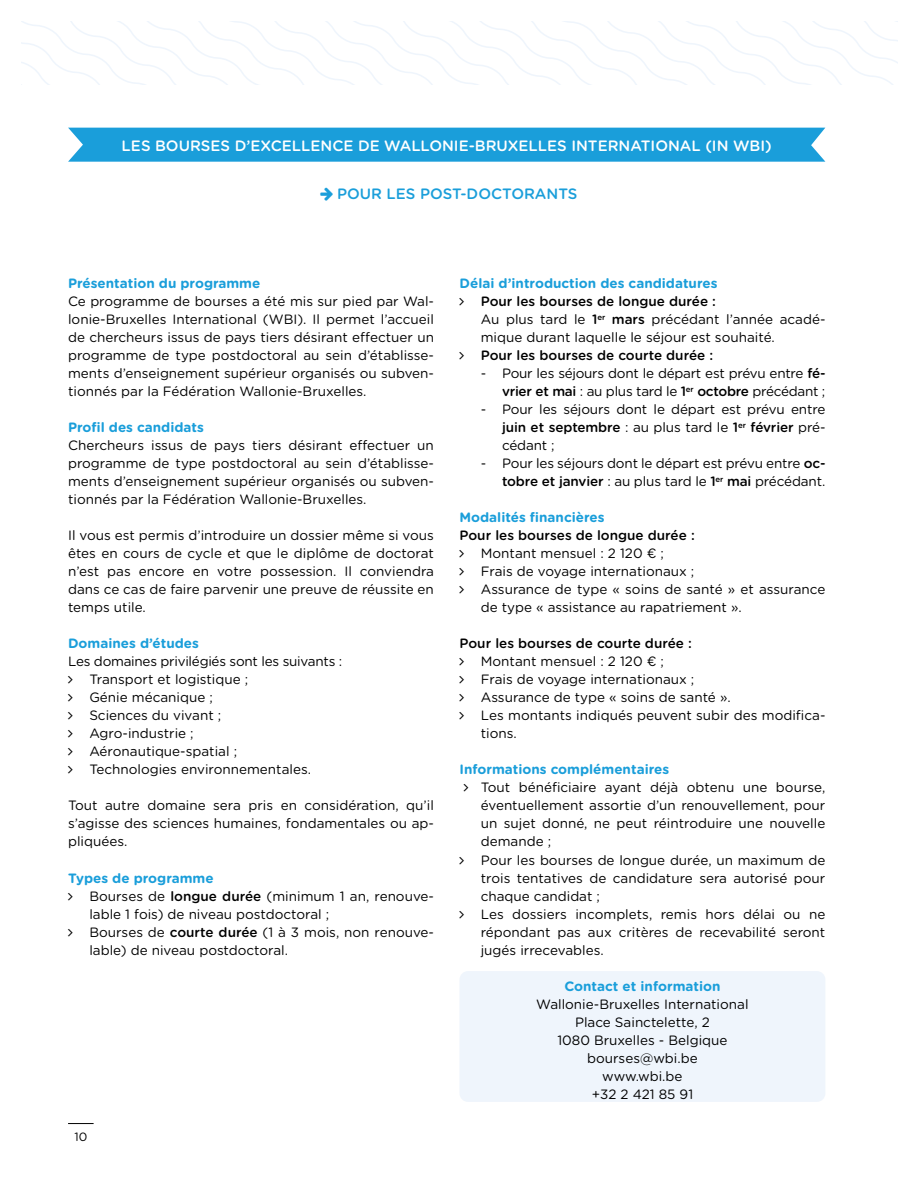
<style>
.page{position:relative;width:919px;height:1187px;background:#fff}
.page>*{position:absolute;margin:0;border:0;box-sizing:border-box;transform-origin:0 0}
.t1{font:500 15px "Gotham Rounded";color:#fff}
.t2{font:500 15px "Gotham Rounded";color:#1a9eda}
.t3{font:13.5px/18px "Gotham Rounded";color:#000;text-align:justify}
.t4{font:700 13.5px "Gotham Rounded";color:#1a9eda}
.t5{font:13.5px/18px "Gotham Rounded";letter-spacing:-.02em;color:#000;text-align:right}
.t6{font:500 13.5px "Gotham Rounded";color:#000}
.t7{font:12px "Gotham Rounded";color:#000}
.s1{font-weight:500}
</style>
<div class="page">
<div style="left:459px;top:971px;width:366px;height:130px;background:#eff5fc;border-radius:9px"></div>
<div style="left:68px;top:128px;width:757px;height:34px;background:#1a9eda"></div>
<svg style="left:21px;top:21px;width:876px;height:63px"></svg>
<svg style="left:68px;top:1123px;width:26px;height:1px"></svg>
<p class="t1" style="left:122px;top:136px;width:651px">LES BOURSES D’EXCELLENCE DE WALLONIE-BRUXELLES INTERNATIONAL (IN WBI)</p>
<p class="t2" style="left:337px;top:184px;width:242px">POUR LES POST-DOCTORANTS</p>
<p class="t4" style="left:68px;top:275px;width:194px">Présentation du programme</p>
<p class="t3" style="left:68px;top:292px;width:367px">Ce programme de bourses a été mis sur pied par Wal&shy;lonie-Bruxelles International (WBI). Il permet l’accueil de chercheurs issus de pays tiers désirant effectuer un programme de type postdoctoral au sein d’établisse&shy;ments d’enseignement supérieur organisés ou subven&shy;tionnés par la Fédération Wallonie-Bruxelles.</p>
<p class="t4" style="left:68px;top:419px;width:137px">Profil des candidats</p>
<p class="t3" style="left:68px;top:436px;width:367px">Chercheurs issus de pays tiers désirant effectuer un programme de type postdoctoral au sein d’établisse&shy;ments d’enseignement supérieur organisés ou subven&shy;tionnés par la Fédération Wallonie-Bruxelles.</p>
<p class="t3" style="left:68px;top:526px;width:367px">Il vous est permis d’introduire un dossier même si vous êtes en cours de cycle et que le diplôme de doctorat n’est pas encore en votre possession. Il conviendra dans ce cas de faire parvenir une preuve de réussite en temps utile.</p>
<p class="t4" style="left:68px;top:635px;width:132px">Domaines d’études</p>
<p class="t5" style="left:68px;top:652px;width:276px">Les domaines privilégiés sont les suivants :</p>
<p class="t3" style="left:89px;top:670px;width:160px">Transport et logistique ;</p>
<p class="t3" style="left:89px;top:688px;width:125px">Génie mécanique ;</p>
<p class="t3" style="left:89px;top:706px;width:133px">Sciences du vivant ;</p>
<p class="t3" style="left:89px;top:724px;width:106px">Agro-industrie ;</p>
<p class="t3" style="left:89px;top:742px;width:149px">Aéronautique-spatial ;</p>
<p class="t3" style="left:89px;top:760px;width:223px">Technologies environnementales.</p>
<p class="t3" style="left:68px;top:796px;width:367px">Tout autre domaine sera pris en considération, qu’il s’agisse des sciences humaines, fondamentales ou ap&shy;pliquées.</p>
<p class="t4" style="left:68px;top:869px;width:147px">Types de programme</p>
<p class="t3" style="left:89px;top:886px;width:346px">Bourses de <span class="s1">longue durée</span> (minimum 1 an, renouve&shy;lable 1 fois) de niveau postdoctoral ;</p>
<p class="t3" style="left:89px;top:922px;width:346px">Bourses de <span class="s1">courte durée</span> (1 à 3 mois, non renouve&shy;lable) de niveau postdoctoral.</p>
<p class="t7" style="left:74px;top:1129px;width:14px">10</p>
<p class="t4" style="left:459px;top:275px;width:259px">Délai d’introduction des candidatures</p>
<p class="t6" style="left:480px;top:293px;width:237px">Pour les bourses de longue durée :</p>
<p class="t3" style="left:480px;top:310px;width:346px">Au plus tard le <span class="s1">1</span><sup>er</sup> <span class="s1">mars</span> précédant l’année acadé&shy;mique durant laquelle le séjour est souhaité.</p>
<p class="t6" style="left:480px;top:347px;width:234px">Pour les bourses de courte durée :</p>
<p class="t5" style="left:480px;top:364px;width:346px">- Pour les séjours dont le départ est prévu entre <span class="s1">fé&shy;vrier et mai</span> : au plus tard le <span class="s1">1</span><sup>er</sup> <span class="s1">octobre</span> précédant ;</p>
<p class="t3" style="left:502px;top:400px;width:325px;text-indent:-21px">- Pour les séjours dont le départ est prévu entre <span class="s1">juin et septembre</span> : au plus tard le <span class="s1">1</span><sup>er</sup> <span class="s1">février</span> pré&shy;cédant ;</p>
<p class="t3" style="left:480px;top:454px;width:346px;text-align:right">- Pour les séjours dont le départ est prévu entre <span class="s1">oc&shy;tobre et janvier</span> : au plus tard le <span class="s1">1</span><sup>er</sup> <span class="s1">mai</span> précédant.</p>
<p class="t4" style="left:459px;top:509px;width:147px">Modalités financières</p>
<p class="t6" style="left:459px;top:527px;width:237px">Pour les bourses de longue durée :</p>
<p class="t3" style="left:480px;top:544px;width:185px">Montant mensuel : 2 120 € ;</p>
<p class="t3" style="left:480px;top:562px;width:215px">Frais de voyage internationaux ;</p>
<p class="t3" style="left:480px;top:580px;width:346px">Assurance de type « soins de santé » et assurance de type « assistance au rapatriement ».</p>
<p class="t6" style="left:459px;top:635px;width:234px">Pour les bourses de courte durée :</p>
<p class="t3" style="left:480px;top:652px;width:185px">Montant mensuel : 2 120 € ;</p>
<p class="t3" style="left:480px;top:670px;width:215px">Frais de voyage internationaux ;</p>
<p class="t3" style="left:480px;top:688px;width:251px">Assurance de type « soins de santé ».</p>
<p class="t3" style="left:480px;top:706px;width:346px">Les montants indiqués peuvent subir des modifica&shy;tions.</p>
<p class="t4" style="left:459px;top:761px;width:211px">Informations complémentaires</p>
<p class="t3" style="left:480px;top:778px;width:346px">Tout bénéficiaire ayant déjà obtenu une bourse, éventuellement assortie d’un renouvellement, pour un sujet donné, ne peut réintroduire une nouvelle demande ;</p>
<p class="t3" style="left:480px;top:850px;width:346px">Pour les bourses de longue durée, un maximum de trois tentatives de candidature sera autorisé pour chaque candidat ;</p>
<p class="t3" style="left:480px;top:904px;width:346px">Les dossiers incomplets, remis hors délai ou ne répondant pas aux critères de recevabilité seront jugés irrecevables.</p>
<p class="t4" style="left:564px;top:977px;width:158px">Contact et information</p>
<p class="t3" style="left:536px;top:994px;width:214px">Wallonie-Bruxelles International</p>
<p class="t3" style="left:575px;top:1012px;width:136px">Place Sainctelette, 2</p>
<p class="t3" style="left:557px;top:1030px;width:172px">1080 Bruxelles - Belgique</p>
<p class="t3" style="left:587px;top:1048px;width:112px">bourses@wbi.be</p>
<p class="t3" style="left:602px;top:1066px;width:82px">www.wbi.be</p>
<p class="t3" style="left:591px;top:1084px;width:103px">+32 2 421 85 91</p>
</div>
